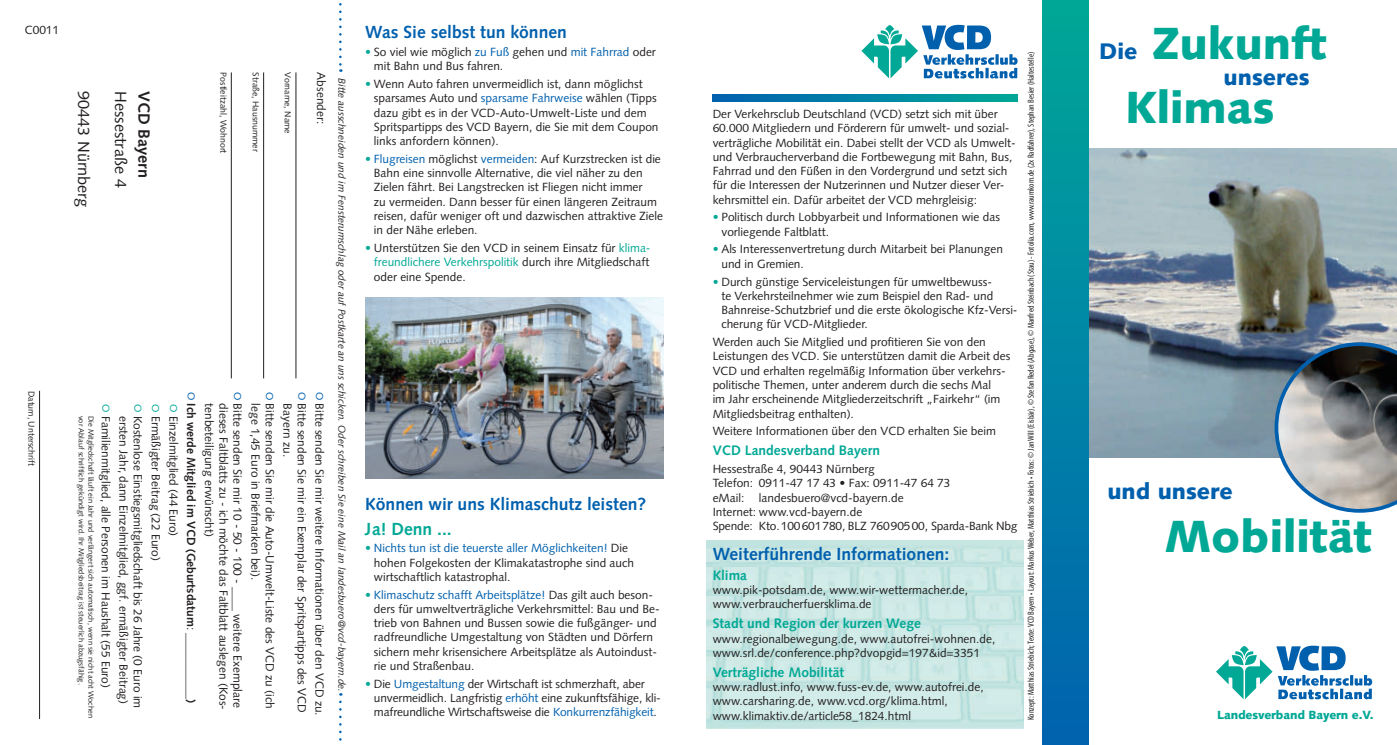
<style>
.page{position:relative;width:1397px;height:745px;background:#fff}
.page>*{position:absolute;margin:0;border:0;box-sizing:border-box;transform-origin:0 0}
.t1{font:900 45px "Syntax";color:#00a895}
.t2{font:900 22.5px "Syntax";color:#0160ae}
.t3{font:700 17.5px "Syntax";color:#0160ae}
.t4{font:700 17.5px "Syntax";color:#00a895}
.t5{font:16.25px "Syntax";color:#231f20}
.t6{font:700 16.25px "Syntax";color:#231f20}
.t7{font:700 13.75px "Syntax";color:#00a895}
.t8{font:11.88px/14.2px "Syntax";color:#231f20}
.t9{font:900 11.88px "Syntax";letter-spacing:-.015em;color:#00a895}
.t10{font:italic 10px "Syntax";color:#231f20}
.t11{font:10px "Syntax";color:#0160ae}
.t12{font:10px "Syntax";color:#00a895}
.t13{font:condensed 8.75px "Myriad Pro";color:#231f20}
.t14{font:8.75px "Syntax";color:#231f20}
.t15{font:7.5px "Syntax";color:#231f20}
.s1{font-size:10px;color:#0160ae}
.s2{font-weight:700}
.s3{font-size:10px;color:#00a895}
.s4{color:#00a895}
.s5{color:#0160ae}
.s6{font-size:22.5px;color:#0160ae}
</style>
<div class="page">
<img style="left:706px;top:540px;width:317px;height:188px">
<img style="left:1088px;top:149px;width:308px;height:308px">
<svg style="left:1216px;top:645px;width:155px;height:53px"></svg>
<hr style="left:39px;top:390px;width:1px;height:328px;background:#231f20">
<svg style="left:1274px;top:342px;width:122px;height:170px;background:#858b8f"></svg>
<div style="left:1042px;top:0;width:46px;height:744px;background:linear-gradient(to bottom,#00a798,#0062b0)"></div>
<svg style="left:861px;top:25px;width:156px;height:53px"></svg>
<svg style="left:712px;top:95px;width:305px;height:7px;background:#0084a4"></svg>
<img style="left:365px;top:297px;width:298px;height:180px">
<hr style="left:295px;top:72px;width:1px;height:306px;background:#231f20">
<hr style="left:263px;top:72px;width:1px;height:306px;background:#231f20">
<hr style="left:231px;top:72px;width:1px;height:306px;background:#231f20">
<svg style="left:339px;top:3px;width:2px;height:69px"></svg>
<svg style="left:339px;top:701px;width:2px;height:40px"></svg>
<p class="t8" style="left:25px;top:24px;width:36px">C0011</p>
<p class="t14" style="left:35px;top:390px;width:76px;rotate:90deg">Datum, Unterschrift</p>
<h3 class="t5" style="left:90px;top:91px;width:118px;rotate:90deg">90443 Nürnberg</h3>
<h3 class="t5" style="left:127px;top:91px;width:98px;rotate:90deg">Hessestraße 4</h3>
<h3 class="t6" style="left:150px;top:91px;width:88px;rotate:90deg">VCD Bayern</h3>
<p class="t14" style="left:227px;top:72px;width:82px;rotate:90deg">Postleitzahl, Wohnort</p>
<p class="t14" style="left:259px;top:72px;width:81px;rotate:90deg">Straße, Hausnummer</p>
<p class="t14" style="left:291px;top:72px;width:63px;rotate:90deg">Vorname, Name</p>
<p class="t8" style="left:327px;top:72px;width:53px;rotate:90deg">Absender:</p>
<p class="t8" style="left:199px;top:404px;width:299px;line-height:17.8px;text-indent:-12px;rotate:90deg"><span class="s1">O</span> <span class="s2">Ich werde Mitglied im VCD (Geburtsdatum</span>: ___________<span class="s2">)<br></span><span class="s3">O</span> Einzelmitglied (44 Euro)<br><span class="s3">O</span> Ermäßigter Beitrag (22 Euro)</p>
<p class="t11" style="left:242px;top:392px;width:10px;rotate:90deg">O</p>
<p class="t11" style="left:274px;top:392px;width:10px;rotate:90deg">O</p>
<p class="t11" style="left:306px;top:392px;width:10px;rotate:90deg">O</p>
<p class="t8" style="left:215px;top:403px;width:135px;rotate:90deg">tenbeteiligung erwünscht)</p>
<p class="t8" style="left:229px;top:403px;width:308px;rotate:90deg">dieses Faltblatts zu - ich möchte das Faltblatt auslegen (Kos-</p>
<p class="t8" style="left:244px;top:403px;width:305px;rotate:90deg">Bitte senden Sie mir 10 - 50 - 100 - ____ weitere Exemplare</p>
<p class="t8" style="left:261px;top:403px;width:178px;rotate:90deg">lege 1,45 Euro in Briefmarken bei).</p>
<p class="t8" style="left:276px;top:403px;width:306px;rotate:90deg">Bitte senden Sie mir die Auto-Umwelt-Liste des VCD zu (ich</p>
<p class="t8" style="left:293px;top:403px;width:55px;rotate:90deg">Bayern zu.</p>
<p class="t8" style="left:308px;top:403px;width:310px;rotate:90deg">Bitte senden Sie mir ein Exemplar der Spritspartipps des VCD</p>
<p class="t12" style="left:110px;top:404px;width:10px;rotate:90deg">O</p>
<p class="t12" style="left:142px;top:404px;width:10px;rotate:90deg">O</p>
<p class="t15" style="left:84px;top:415px;width:270px;rotate:90deg">vor Ablauf schriftlich gekündigt wird. Ihr Mitgliedsbeitrag ist steuerlich abzugsfähig.</p>
<p class="t15" style="left:94px;top:415px;width:303px;rotate:90deg">Die Mitgliedschaft läuft ein Jahr und verlängert sich automatisch, wenn sie nicht acht Wochen</p>
<p class="t8" style="left:112px;top:415px;width:273px;rotate:90deg">Familienmitglied, alle Personen im Haushalt (55 Euro)</p>
<p class="t8" style="left:130px;top:415px;width:290px;rotate:90deg">ersten Jahr, dann Einzelmitglied, ggf. ermäßigter Beitrag)</p>
<p class="t8" style="left:144px;top:415px;width:294px;rotate:90deg">Kostenlose Einstiegsmitgliedschaft bis 26 Jahre (0 Euro im</p>
<p class="t8" style="left:325px;top:392px;width:325px;rotate:90deg"><span class="s1">O</span> Bitte senden Sie mir weitere Informationen über den VCD zu.</p>
<p class="t10" style="left:346px;top:78px;width:615px;rotate:90deg">Bitte ausschneiden und im Fensterumschlag oder auf Postkarte an uns schicken. Oder schreiben Sie eine Mail an landesbuero@vcd-bayern.de.</p>
<h3 class="t3" style="left:365px;top:25px;width:203px">Was Sie selbst tun können</h3>
<p class="t8" style="left:374px;top:46px;width:283px;text-indent:-9px"><span class="s4">•</span> So viel wie möglich <span class="s5">zu Fuß</span> gehen und <span class="s5">mit Fahrrad</span> oder mit Bahn und Bus fahren.</p>
<p class="t8" style="left:374px;top:78px;width:286px;text-indent:-9px"><span class="s4">•</span> Wenn Auto fahren unvermeidlich ist, dann möglichst sparsames Auto und <span class="s5">sparsame Fahrweise</span> wählen (Tipps dazu gibt es in der VCD-Auto-Umwelt-Liste und dem Spritspartipps des VCD Bayern, die Sie mit dem Coupon links anfordern können).</p>
<p class="t8" style="left:374px;top:153px;width:290px;text-indent:-9px"><span class="s4">•</span> <span class="s5">Flugreisen</span> möglichst <span class="s5">vermeiden</span>: Auf Kurzstrecken ist die Bahn eine sinnvolle Alternative, die viel näher zu den Zielen fährt. Bei Langstrecken ist Fliegen nicht immer<br>zu vermeiden. Dann besser für einen längeren Zeitraum reisen, dafür weniger oft und dazwischen attraktive Ziele in der Nähe erleben.</p>
<p class="t8" style="left:374px;top:242px;width:278px;text-align:justify;text-indent:-9px"><span class="s4">•</span> Unterstützen Sie den VCD in seinem Einsatz für <span class="s4">klima&shy;freundlichere Verkehrspolitik</span> durch ihre Mitgliedschaft oder eine Spende.</p>
<h3 class="t3" style="left:365px;top:496px;width:282px">Können wir uns Klimaschutz leisten?</h3>
<h3 class="t4" style="left:365px;top:521px;width:88px">Ja! Denn ...</h3>
<p class="t8" style="left:374px;top:542px;width:261px;text-indent:-9px"><span class="s4">•</span> <span class="s5">Nichts tun ist die teuerste aller Möglichkeiten!</span> Die hohen Folgekosten der Klimakatastrophe sind auch wirtschaftlich katastrophal.</p>
<p class="t8" style="left:374px;top:588px;width:287px;text-indent:-9px"><span class="s4">•</span> <span class="s5">Klimaschutz schafft Arbeitsplätze!</span> Das gilt auch beson&shy;ders für umweltverträgliche Verkehrsmittel: Bau und Be&shy;trieb von Bahnen und Bussen sowie die fußgänger- und radfreundliche Umgestaltung von Städten und Dörfern sichern mehr krisensichere Arbeitsplätze als Autoindust&shy;rie und Straßenbau.</p>
<p class="t8" style="left:374px;top:677px;width:288px;text-indent:-9px"><span class="s4">•</span> Die <span class="s5">Umgestaltung</span> der Wirtschaft ist schmerzhaft, aber unvermeidlich. Langfristig <span class="s5">erhöht</span> eine zukunftsfähige, kli&shy;mafreundliche Wirtschaftsweise die <span class="s5">Konkurrenzfähigkeit</span>.</p>
<p class="t8" style="left:712px;top:108px;width:298px">Der Verkehrsclub Deutschland (VCD) setzt sich mit über<br>60.000 Mitgliedern und Förderern für umwelt- und sozial-</p>
<p class="t8" style="left:712px;top:136px;width:304px">verträgliche Mobilität ein. Dabei stellt der VCD als Umwelt&shy;und Verbraucherverband die Fortbewegung mit Bahn, Bus, Fahrrad und den Füßen in den Vordergrund und setzt sich für die Interessen der Nutzerinnen und Nutzer dieser Ver&shy;kehrsmittel ein. Dafür arbeitet der VCD mehrgleisig:</p>
<p class="t8" style="left:721px;top:211px;width:280px;text-indent:-9px"><span class="s4">•</span> Politisch durch Lobbyarbeit und Informationen wie das vorliegende Faltblatt.</p>
<p class="t8" style="left:721px;top:243px;width:283px;text-indent:-9px"><span class="s4">•</span> Als Interessenvertretung durch Mitarbeit bei Planungen und in Gremien.</p>
<p class="t8" style="left:721px;top:275px;width:297px;text-indent:-9px"><span class="s4">•</span> Durch günstige Serviceleistungen für umweltbewuss-<br>te Verkehrsteilnehmer wie zum Beispiel den Rad- und Bahnreise-Schutzbrief und die erste ökologische Kfz-Versi&shy;cherung für VCD-Mitglieder.</p>
<p class="t8" style="left:712px;top:336px;width:299px">Werden auch Sie Mitglied und profitieren Sie von den Leistungen des VCD. Sie unterstützen damit die Arbeit des VCD und erhalten regelmäßig Information über verkehrs&shy;politische Themen, unter anderem durch die sechs Mal<br>im Jahr erscheinende Mitgliederzeitschrift „Fairkehr“ (im Mitgliedsbeitrag enthalten).</p>
<p class="t8" style="left:712px;top:425px;width:285px">Weitere Informationen über den VCD erhalten Sie beim</p>
<p class="t7" style="left:712px;top:445px;width:169px">VCD Landesverband Bayern</p>
<p class="t8" style="left:712px;top:463px;width:306px">Hessestraße 4, 90443 Nürnberg<br>Telefon: 0911-47 17 43 • Fax: 0911-47 64 73<br>eMail: landesbuero@vcd-bayern.de<br>Internet: www.vcd-bayern.de<br>Spende: Kto. 100 601 780, BLZ 760 905 00, Sparda-Bank Nbg</p>
<h3 class="t3" style="left:712px;top:546px;width:238px">Weiterführende Informationen:</h3>
<p class="t7" style="left:712px;top:569px;width:36px">Klima</p>
<p class="t8" style="left:712px;top:583px;width:257px">www.pik-potsdam.de, www.wir-wettermacher.de, www.verbraucherfuersklima.de</p>
<p class="t7" style="left:712px;top:617px;width:210px">Stadt und Region der kurzen Wege</p>
<p class="t8" style="left:712px;top:632px;width:284px">www.regionalbewegung.de, www.autofrei-wohnen.de, www.srl.de/conference.php?dvopgid=197&amp;id=3351</p>
<p class="t7" style="left:712px;top:666px;width:133px">Verträgliche Mobilität</p>
<p class="t8" style="left:712px;top:680px;width:272px">www.radlust.info, www.fuss-ev.de, www.autofrei.de, www.carsharing.de, www.vcd.org/klima.html, www.klimaktiv.de/article58_1824.html</p>
<p class="t13" style="left:1027px;top:719px;width:669px;rotate:-90deg">Konzept: Matthias Striebich; Texte: VCD Bayern • Layout: Markus Weber, Matthias Striebich • Fotos: © Jan Will (Eisbär), © Stefan Redel (Abgase), © Manfred Steinbach (Stau) - Fotolia.com, www.raumkom.de (2x Radfahrer), Stephan Besier (Haltestelle)</p>
<h1 class="t1" style="left:1098px;top:25px;width:229px"><span class="s6">Die</span> Zukunft</h1>
<h2 class="t2" style="left:1223px;top:68px;width:87px">unseres</h2>
<h1 class="t1" style="left:1124px;top:89px;width:151px">Klimas</h1>
<h2 class="t2" style="left:1107px;top:482px;width:127px">und unsere</h2>
<h1 class="t1" style="left:1164px;top:518px;width:209px">Mobilität</h1>
<p class="t9" style="left:1216px;top:710px;width:158px">Landesverband Bayern e.V.</p>
</div>
